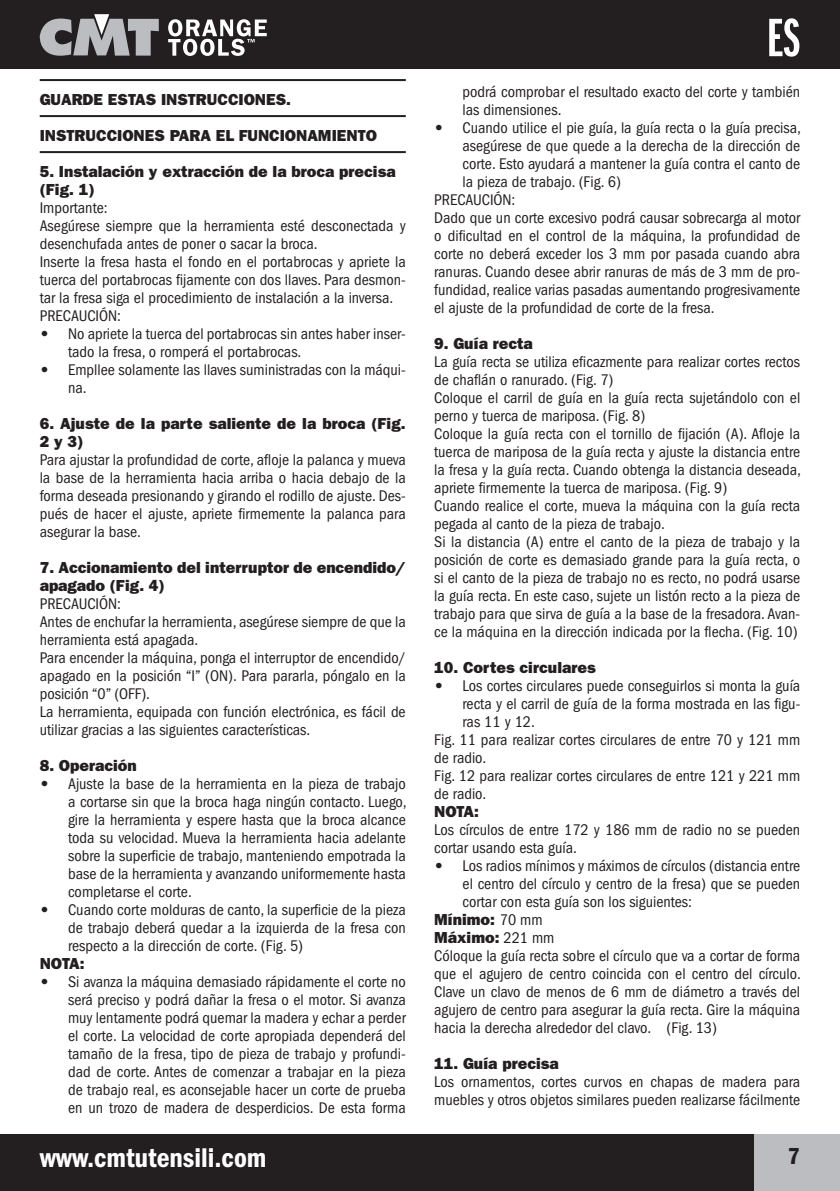
<style>
.page{position:relative;width:840px;height:1191px;background:#fff}
.page>*{position:absolute;margin:0;border:0;box-sizing:border-box;transform-origin:0 0}
.t1{font:56px "Franklin Gothic Demi X Cmpr";color:#fff}
.t2{font:600 condensed 28px "Franklin Gothic";color:#fff}
.t3{font:600 condensed 24px "Franklin Gothic";color:#231f20}
.t4{font:condensed 16px/18px "Franklin Gothic";color:#231f20}
.t5{font:800 16px/18px "Franklin Gothic";color:#231f20}
.s1{font-weight:800;font-stretch:normal}
.s2{font-weight:400;font-stretch:condensed}
</style>
<div class="page">
<div style="left:0;top:0;width:839px;height:68px;background:#231f20"></div>
<svg style="left:168px;top:19px;width:98px;height:37px"></svg>
<svg style="left:39px;top:14px;width:120px;height:42px"></svg>
<div style="left:0;top:1134px;width:754px;height:57px;background:#231f20"></div>
<div style="left:754px;top:1134px;width:85px;height:57px;background:#bcbdc0"></div>
<hr style="left:40px;top:79px;width:365px;height:2px;background:#231f20">
<hr style="left:40px;top:115px;width:365px;height:2px;background:#231f20">
<hr style="left:40px;top:151px;width:365px;height:2px;background:#231f20">
<p class="t5" style="left:40px;top:91px;width:253px">GUARDE ESTAS INSTRUCCIONES.</p>
<p class="t5" style="left:40px;top:127px;width:338px">INSTRUCCIONES PARA EL FUNCIONAMIENTO</p>
<p class="t5" style="left:40px;top:163px;width:357px">5. Instalación y extracción de la broca precisa (Fig. 1)</p>
<p class="t4" style="left:40px;top:199px;width:367px">Importante:<br>Asegúrese siempre que la herramienta esté desconectada y desenchufada antes de poner o sacar la broca.<br>Inserte la fresa hasta el fondo en el portabrocas y apriete la tuerca del portabrocas fijamente con dos llaves. Para desmon&shy;tar la fresa siga el procedimiento de instalación a la inversa.<br>PRECAUCIÓN:</p>
<p class="t4" style="left:68px;top:325px;width:339px;text-indent:-28px"><span class="s1">•</span> No apriete la tuerca del portabrocas sin antes haber inser&shy;tado la fresa, o romperá el portabrocas.</p>
<p class="t4" style="left:68px;top:361px;width:339px;text-indent:-28px"><span class="s1">•</span> Empllee solamente las llaves suministradas con la máqui&shy;na.</p>
<p class="t5" style="left:40px;top:415px;width:367px">6. Ajuste de la parte saliente de la broca (Fig.<br>2 y 3)</p>
<p class="t4" style="left:40px;top:451px;width:367px;text-align:justify">Para ajustar la profundidad de corte, afloje la palanca y mueva la base de la herramienta hacia arriba o hacia debajo de la forma deseada presionando y girando el rodillo de ajuste. Des&shy;pués de hacer el ajuste, apriete firmemente la palanca para asegurar la base.</p>
<p class="t5" style="left:40px;top:559px;width:367px">7. Accionamiento del interruptor de encendido/ apagado (Fig. 4)</p>
<p class="t4" style="left:40px;top:595px;width:367px">PRECAUCIÓN:<br>Antes de enchufar la herramienta, asegúrese siempre de que la herramienta está apagada.<br>Para encender la máquina, ponga el interruptor de encendido/ apagado en la posición “I” (ON). Para pararla, póngalo en la posición “0” (OFF).<br>La herramienta, equipada con función electrónica, es fácil de utilizar gracias a las siguientes características.</p>
<p class="t5" style="left:40px;top:757px;width:98px">8. Operación</p>
<p class="t4" style="left:68px;top:775px;width:340px;text-align:justify;text-indent:-28px"><span class="s1">•</span> Ajuste la base de la herramienta en la pieza de trabajo a cortarse sin que la broca haga ningún contacto. Luego, gire la herramienta y espere hasta que la broca alcance toda su velocidad. Mueva la herramienta hacia adelante sobre la superficie de trabajo, manteniendo empotrada la base de la herramienta y avanzando uniformemente hasta completarse el corte.</p>
<p class="t4" style="left:68px;top:901px;width:339px;text-align:justify;text-indent:-28px"><span class="s1">•</span> Cuando corte molduras de canto, la superficie de la pieza de trabajo deberá quedar a la izquierda de la fresa con respecto a la dirección de corte. (Fig. 5)</p>
<p class="t5" style="left:40px;top:955px;width:46px">NOTA:</p>
<p class="t4" style="left:68px;top:973px;width:339px;text-align:justify;text-indent:-28px"><span class="s1">•</span> Si avanza la máquina demasiado rápidamente el corte no será preciso y podrá dañar la fresa o el motor. Si avanza muy lentamente podrá quemar la madera y echar a perder el corte. La velocidad de corte apropiada dependerá del tamaño de la fresa, tipo de pieza de trabajo y profundi&shy;dad de corte. Antes de comenzar a trabajar en la pieza de trabajo real, es aconsejable hacer un corte de prueba en un trozo de madera de desperdicios. De esta forma</p>
<h1 class="t1" style="left:766px;top:7px;width:35px">ES</h1>
<p class="t4" style="left:462px;top:83px;width:339px">podrá comprobar el resultado exacto del corte y también las dimensiones.</p>
<p class="t4" style="left:434px;top:119px;width:368px"><span class="s1">•</span> Cuando utilice el pie guía, la guía recta o la guía precisa,</p>
<p class="t4" style="left:462px;top:137px;width:339px">asegúrese de que quede a la derecha de la dirección de</p>
<p class="t4" style="left:462px;top:155px;width:339px">corte. Esto ayudará a mantener la guía contra el canto de</p>
<p class="t4" style="left:462px;top:173px;width:160px">la pieza de trabajo. (Fig. 6)</p>
<p class="t4" style="left:434px;top:191px;width:83px">PRECAUCIÓN:</p>
<p class="t4" style="left:434px;top:209px;width:367px">Dado que un corte excesivo podrá causar sobrecarga al motor</p>
<p class="t4" style="left:434px;top:227px;width:367px">o dificultad en el control de la máquina, la profundidad de</p>
<p class="t4" style="left:434px;top:245px;width:367px">corte no deberá exceder los 3 mm por pasada cuando abra</p>
<p class="t4" style="left:434px;top:263px;width:367px">ranuras. Cuando desee abrir ranuras de más de 3 mm de pro-</p>
<p class="t4" style="left:434px;top:281px;width:367px">fundidad, realice varias pasadas aumentando progresivamente</p>
<p class="t4" style="left:434px;top:299px;width:282px">el ajuste de la profundidad de corte de la fresa.</p>
<p class="t5" style="left:434px;top:335px;width:100px">9. Guía recta</p>
<p class="t4" style="left:434px;top:353px;width:368px">La guía recta se utiliza eficazmente para realizar cortes rectos de chaflán o ranurado. (Fig. 7)<br>Coloque el carril de guía en la guía recta sujetándolo con el perno y tuerca de mariposa. (Fig. 8)<br>Coloque la guía recta con el tornillo de fijación (A). Afloje la tuerca de mariposa de la guía recta y ajuste la distancia entre la fresa y la guía recta. Cuando obtenga la distancia deseada, apriete firmemente la tuerca de mariposa. (Fig. 9)<br>Cuando realice el corte, mueva la máquina con la guía recta pegada al canto de la pieza de trabajo.<br>Si la distancia (A) entre el canto de la pieza de trabajo y la posición de corte es demasiado grande para la guía recta, o si el canto de la pieza de trabajo no es recto, no podrá usarse la guía recta. En este caso, sujete un listón recto a la pieza de trabajo para que sirva de guía a la base de la fresadora. Avan&shy;ce la máquina en la dirección indicada por la flecha. (Fig. 10)</p>
<p class="t5" style="left:434px;top:659px;width:163px">10. Cortes circulares</p>
<p class="t4" style="left:434px;top:677px;width:367px"><span class="s1">•</span> Los cortes circulares puede conseguirlos si monta la guía</p>
<p class="t4" style="left:462px;top:695px;width:339px">recta y el carril de guía de la forma mostrada en las figu-</p>
<p class="t4" style="left:462px;top:713px;width:74px">ras 11 y 12.</p>
<p class="t4" style="left:434px;top:731px;width:367px">Fig. 11 para realizar cortes circulares de entre 70 y 121 mm</p>
<p class="t4" style="left:434px;top:749px;width:54px">de radio.</p>
<p class="t4" style="left:434px;top:767px;width:367px">Fig. 12 para realizar cortes circulares de entre 121 y 221 mm</p>
<p class="t4" style="left:434px;top:785px;width:54px">de radio.</p>
<p class="t5" style="left:434px;top:803px;width:46px">NOTA:</p>
<p class="t4" style="left:434px;top:821px;width:367px">Los círculos de entre 172 y 186 mm de radio no se pueden cortar usando esta guía.</p>
<p class="t4" style="left:434px;top:857px;width:367px"><span class="s1">•</span> Los radios mínimos y máximos de círculos (distancia entre</p>
<p class="t4" style="left:462px;top:875px;width:339px">el centro del círculo y centro de la fresa) que se pueden</p>
<p class="t4" style="left:462px;top:893px;width:231px">cortar con esta guía son los siguientes:</p>
<p class="t5" style="left:434px;top:911px;width:110px">Mínimo: <span class="s2">70 mm</span></p>
<p class="t5" style="left:434px;top:929px;width:122px">Máximo: <span class="s2">221 mm</span></p>
<p class="t4" style="left:434px;top:947px;width:367px">Cóloque la guía recta sobre el círculo que va a cortar de forma</p>
<p class="t4" style="left:434px;top:965px;width:368px">que el agujero de centro coincida con el centro del círculo.</p>
<p class="t4" style="left:434px;top:983px;width:367px">Clave un clavo de menos de 6 mm de diámetro a través del</p>
<p class="t4" style="left:434px;top:1001px;width:367px">agujero de centro para asegurar la guía recta. Gire la máquina</p>
<p class="t4" style="left:434px;top:1019px;width:284px">hacia la derecha alrededor del clavo. (Fig. 13)</p>
<p class="t5" style="left:434px;top:1055px;width:126px">11. Guía precisa</p>
<p class="t4" style="left:434px;top:1073px;width:367px">Los ornamentos, cortes curvos en chapas de madera para muebles y otros objetos similares pueden realizarse fácilmente</p>
<h2 class="t2" style="left:40px;top:1141px;width:228px">www.cmtutensili.com</h2>
<h3 class="t3" style="left:787px;top:1142px;width:14px">7</h3>
</div>
